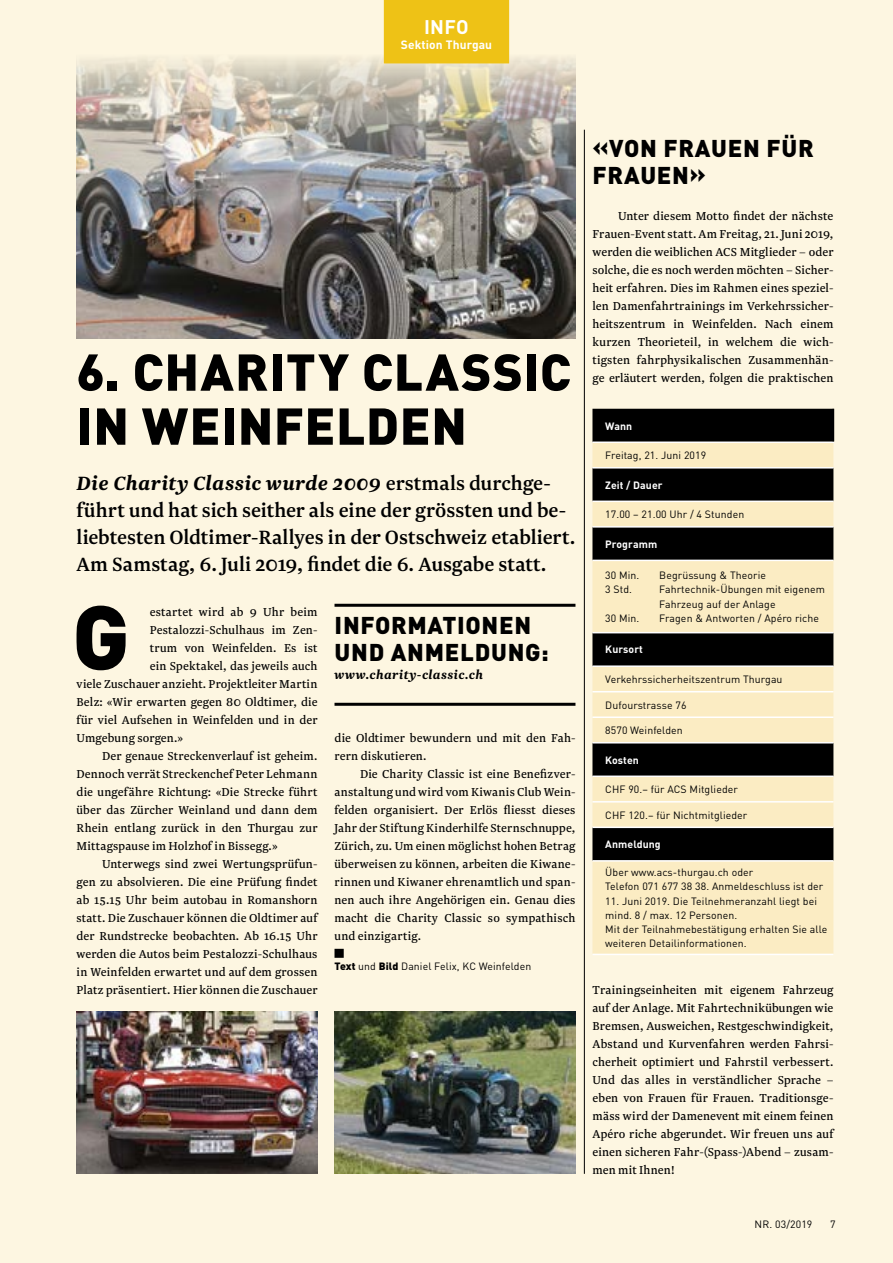
<style>
.page{position:relative;width:893px;height:1263px;background:#fdf6e1}
.page>*{position:absolute;margin:0;border:0;box-sizing:border-box;transform-origin:0 0}
.t1{font:900 89.4px "DIN Pro";color:#000}
.t2{font:900 51px/54px "DIN Pro";letter-spacing:.01em;color:#000}
.t3{font:900 24px/27px "DIN Pro";letter-spacing:.03em;color:#000}
.t4{font:500 22.5px/27px "Newzald";letter-spacing:-.005em;color:#000}
.t5{font:700 19.5px "DIN Pro";color:#fff}
.t6{font:italic 700 14.25px "Newzald";letter-spacing:.025em;color:#000}
.t7{font:13.5px/18px "Newzald";letter-spacing:.01em;color:#000;text-align:justify}
.t8{font:700 12px "DIN Pro";letter-spacing:.01em;color:#fff}
.t9{font:10.5px/14.2px "DIN Pro";letter-spacing:.01em;color:#000}
.t10{font:700 10.5px "DIN Pro";letter-spacing:.01em;color:#fff}
.s1{font-weight:700;font-style:italic}
.s2{font-weight:900}
</style>
<div class="page">
<div style="left:334px;top:949px;width:10px;height:9px;background:#000"></div>
<img style="left:77px;top:54px;width:498px;height:284px">
<img style="left:77px;top:1012px;width:240px;height:162px">
<img style="left:334px;top:1012px;width:241px;height:162px">
<div style="left:592px;top:409px;width:241px;height:32px;background:#000"></div>
<svg style="left:592px;top:443px;width:241px;height:511px;background:#aaa084"></svg>
<hr style="left:592px;top:441px;width:242px;height:2px;background:#fff">
<hr style="left:592px;top:467px;width:241px;height:1px;background:#fff">
<hr style="left:592px;top:501px;width:241px;height:1px;background:#fff">
<hr style="left:592px;top:526px;width:241px;height:2px;background:#fff">
<hr style="left:592px;top:560px;width:241px;height:1px;background:#fff">
<hr style="left:592px;top:632px;width:241px;height:1px;background:#fff">
<hr style="left:592px;top:665px;width:241px;height:2px;background:#fff">
<hr style="left:592px;top:691px;width:241px;height:1px;background:#fff">
<hr style="left:592px;top:716px;width:241px;height:2px;background:#fff">
<hr style="left:592px;top:742px;width:241px;height:1px;background:#fff">
<hr style="left:592px;top:775px;width:241px;height:2px;background:#fff">
<hr style="left:592px;top:801px;width:241px;height:1px;background:#fff">
<hr style="left:592px;top:826px;width:241px;height:2px;background:#fff">
<hr style="left:592px;top:860px;width:241px;height:2px;background:#fff">
<hr style="left:592px;top:954px;width:241px;height:1px;background:#fff">
<hr style="left:833px;top:409px;width:1px;height:32px;background:#000">
<div style="left:384px;top:0;width:125px;height:63px;background:#eec216"></div>
<hr style="left:334px;top:604px;width:241px;height:3px;background:#000">
<hr style="left:334px;top:703px;width:241px;height:3px;background:#000">
<hr style="left:584px;top:130px;width:1px;height:1044px;background:#000">
<h3 class="t5" style="left:424px;top:11px;width:20px">Info</h3>
<p class="t8" style="left:401px;top:35px;width:93px">Sektion Thurgau</p>
<h2 class="t2" style="left:77px;top:339px;width:496px">6. CHARITY CLASSIC<br>IN WEINFELDEN</h2>
<h3 class="t4" style="left:77px;top:469px;width:500px"><span class="s1">Die Charity Classic wurde 2009</span> erstmals durchge&shy;führt und hat sich seither als eine der grössten und be&shy;liebtesten Oldtimer-Rallyes in der Ostschweiz etabliert.<br>Am Samstag, 6. Juli 2019, findet die 6. Ausgabe statt.</h3>
<h1 class="t1" style="left:72px;top:561px;width:59px">G</h1>
<p class="t7" style="left:150px;top:602px;width:169px">estartet wird ab 9 Uhr beim</p>
<h3 class="t3" style="left:335px;top:608px;width:216px">INFORMATIONEN<br>UND ANMELDUNG:</h3>
<p class="t6" style="left:334px;top:665px;width:150px">www.charity-classic.ch</p>
<p class="t7" style="left:150px;top:620px;width:169px">Pestalozzi-Schulhaus im Zen-</p>
<p class="t7" style="left:150px;top:638px;width:169px">trum von Weinfelden. Es ist</p>
<p class="t7" style="left:150px;top:656px;width:169px">ein Spektakel, das jeweils auch</p>
<p class="t7" style="left:77px;top:674px;width:242px">viele Zuschauer anzieht. Projektleiter Martin</p>
<p class="t7" style="left:77px;top:692px;width:242px">Belz: «Wir erwarten gegen 80 Oldtimer, die</p>
<p class="t7" style="left:77px;top:710px;width:242px">für viel Aufsehen in Weinfelden und in der</p>
<p class="t7" style="left:77px;top:728px;width:108px">Umgebung sorgen.»</p>
<p class="t7" style="left:102px;top:746px;width:217px">Der genaue Streckenverlauf ist geheim.</p>
<p class="t7" style="left:77px;top:764px;width:242px">Dennoch verrät Streckenchef Peter Lehmann</p>
<p class="t7" style="left:77px;top:782px;width:242px">die ungefähre Richtung: «Die Strecke führt</p>
<p class="t7" style="left:77px;top:800px;width:242px">über das Zürcher Weinland und dann dem</p>
<p class="t7" style="left:77px;top:818px;width:242px">Rhein entlang zurück in den Thurgau zur</p>
<p class="t7" style="left:77px;top:836px;width:203px">Mittagspause im Holzhof in Bissegg.»</p>
<p class="t7" style="left:102px;top:854px;width:217px">Unterwegs sind zwei Wertungsprüfun-</p>
<p class="t7" style="left:77px;top:872px;width:242px">gen zu absolvieren. Die eine Prüfung findet</p>
<p class="t7" style="left:77px;top:890px;width:242px">ab 15.15 Uhr beim autobau in Romanshorn</p>
<p class="t7" style="left:77px;top:908px;width:242px">statt. Die Zuschauer können die Oldtimer auf</p>
<p class="t7" style="left:77px;top:926px;width:242px">der Rundstrecke beobachten. Ab 16.15 Uhr</p>
<p class="t7" style="left:77px;top:944px;width:242px">werden die Autos beim Pestalozzi-Schulhaus</p>
<p class="t7" style="left:77px;top:962px;width:242px">in Weinfelden erwartet und auf dem grossen</p>
<p class="t7" style="left:77px;top:980px;width:242px">Platz präsentiert. Hier können die Zuschauer</p>
<p class="t7" style="left:334px;top:728px;width:242px">die Oldtimer bewundern und mit den Fah&shy;rern diskutieren.</p>
<p class="t7" style="left:334px;top:764px;width:242px;text-indent:26px">Die Charity Classic ist eine Benefizver&shy;anstaltung und wird vom Kiwanis Club Wein&shy;felden organisiert. Der Erlös fliesst dieses Jahr der Stiftung Kinderhilfe Sternschnuppe, Zürich, zu. Um einen möglichst hohen Betrag überweisen zu können, arbeiten die Kiwane&shy;rinnen und Kiwaner ehrenamtlich und span&shy;nen auch ihre Angehörigen ein. Genau dies macht die Charity Classic so sympathisch und einzigartig.</p>
<p class="t9" style="left:334px;top:958px;width:198px"><span class="s2">Text</span> und <span class="s2">Bild</span> Daniel Felix, KC Weinfelden</p>
<h3 class="t3" style="left:592px;top:131px;width:223px">«VON FRAUEN FÜR<br>FRAUEN»</h3>
<p class="t7" style="left:592px;top:206px;width:242px;text-indent:26px">Unter diesem Motto findet der nächste Frauen-Event statt. Am Freitag, 21. Juni 2019, werden die weiblichen ACS Mitglieder – oder solche, die es noch werden möchten – Sicher&shy;heit erfahren. Dies im Rahmen eines speziel&shy;len Damenfahrtrainings im Verkehrssicher&shy;heitszentrum in Weinfelden. Nach einem kurzen Theorieteil, in welchem die wich&shy;tigsten fahrphysikalischen Zusammenhän&shy;ge erläutert werden, folgen die praktischen</p>
<p class="t10" style="left:605px;top:417px;width:28px">Wann</p>
<p class="t9" style="left:605px;top:447px;width:102px">Freitag, 21. Juni 2019</p>
<p class="t10" style="left:605px;top:476px;width:59px">Zeit / Dauer</p>
<p class="t9" style="left:605px;top:506px;width:140px">17.00 – 21.00 Uhr / 4 Stunden</p>
<p class="t10" style="left:605px;top:535px;width:53px">Programm</p>
<p class="t9" style="left:605px;top:567px;width:36px">30 Min.</p>
<p class="t9" style="left:659px;top:567px;width:108px">Begrüssung &amp; Theorie</p>
<p class="t9" style="left:605px;top:581px;width:28px">3 Std.</p>
<p class="t9" style="left:659px;top:581px;width:167px">Fahrtechnik-Übungen mit eigenem<br>Fahrzeug auf der Anlage</p>
<p class="t9" style="left:605px;top:610px;width:36px">30 Min.</p>
<p class="t9" style="left:659px;top:610px;width:161px">Fragen &amp; Antworten / Apéro riche</p>
<p class="t10" style="left:605px;top:641px;width:39px">Kursort</p>
<p class="t9" style="left:605px;top:671px;width:179px">Verkehrssicherheitszentrum Thurgau</p>
<p class="t9" style="left:605px;top:696px;width:83px">Dufourstrasse 76</p>
<p class="t9" style="left:605px;top:722px;width:79px">8570 Weinfelden</p>
<p class="t10" style="left:605px;top:751px;width:35px">Kosten</p>
<p class="t9" style="left:605px;top:781px;width:134px">CHF 90.– für ACS Mitglieder</p>
<p class="t9" style="left:605px;top:807px;width:144px">CHF 120.– für Nichtmitglieder</p>
<p class="t10" style="left:605px;top:835px;width:57px">Anmeldung</p>
<p class="t9" style="left:605px;top:864px;width:220px">Über www.acs-thurgau.ch oder<br>Telefon 071 677 38 38. Anmeldeschluss ist der</p>
<p class="t9" style="left:605px;top:892px;width:224px">11. Juni 2019. Die Teilnehmeranzahl liegt bei mind. 8 / max. 12 Personen.<br>Mit der Teilnahmebestätigung erhalten Sie alle weiteren Detailinformationen.</p>
<p class="t7" style="left:592px;top:980px;width:242px">Trainingseinheiten mit eigenem Fahrzeug auf der Anlage. Mit Fahrtechnikübungen wie Bremsen, Ausweichen, Restgeschwindigkeit, Abstand und Kurvenfahren werden Fahrsi&shy;cherheit optimiert und Fahrstil verbessert.<br>Und das alles in verständlicher Sprache – eben von Frauen für Frauen. Traditionsge&shy;mäss wird der Damenevent mit einem feinen Apéro riche abgerundet. Wir freuen uns auf einen sicheren Fahr-(Spass-)Abend – zusam&shy;men mit Ihnen!</p>
<p class="t9" style="left:755px;top:1216px;width:59px">NR. 03/2019</p>
<p class="t9" style="left:830px;top:1216px;width:7px">7</p>
</div>
